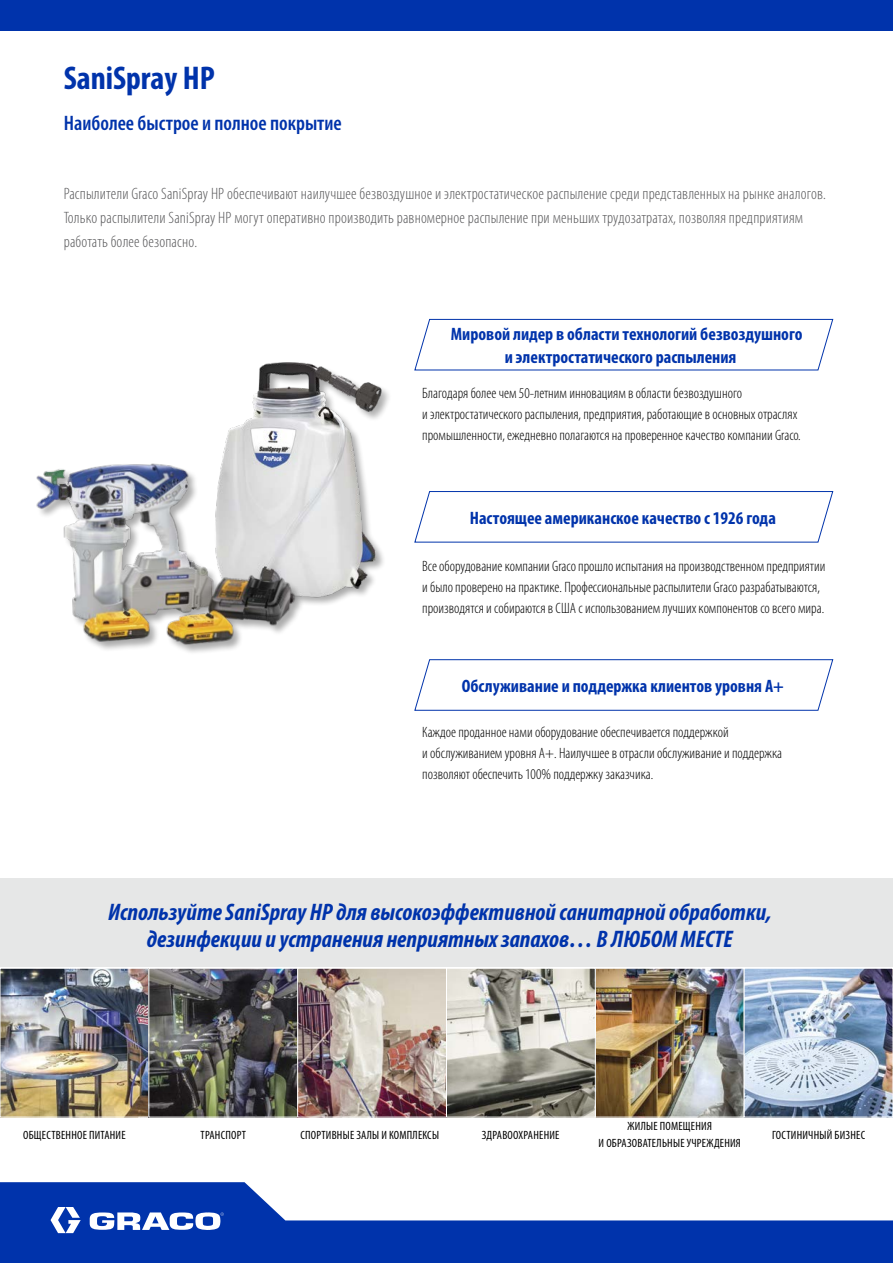
<style>
.page{position:relative;width:893px;height:1263px;background:#fff}
.page>*{position:absolute;margin:0;border:0;box-sizing:border-box;transform-origin:0 0}
.t1{font:700 condensed 33px "Myriad Pro";color:#0033ab}
.t2{font:italic 700 condensed 24px/27px "Myriad Pro";color:#0033ab;text-align:center}
.t3{font:600 condensed 21px "Myriad Pro";color:#0033ab}
.t4{font:700 condensed 18px/22.5px "Myriad Pro";color:#0033ab}
.t5{font:300 condensed 16.5px/24px "Myriad Pro";letter-spacing:.01em;color:#59595b}
.t6{font:300 condensed 15px/21px "Myriad Pro";color:#000}
.t7{font:condensed 12px/16.5px "Myriad Pro";letter-spacing:.02em;color:#000;text-align:center}
</style>
<div class="page">
<svg style="left:0;top:1182px;width:893px;height:81px;fill:#0033ab"></svg>
<svg style="left:51px;top:1207px;width:30px;height:26px"></svg>
<svg style="left:90px;top:1212px;width:134px;height:18px"></svg>
<div style="left:0;top:0;width:893px;height:30px;background:#0033ab"></div>
<img style="left:2px;top:970px;width:889px;height:145px">
<div style="left:595px;top:968px;width:149px;height:149px;border:1px solid #fff"></div>
<div style="left:0;top:968px;width:149px;height:149px;border:1px solid #fff"></div>
<div style="left:744px;top:968px;width:149px;height:149px;border:1px solid #fff"></div>
<div style="left:148px;top:968px;width:150px;height:149px;border:1px solid #fff"></div>
<div style="left:446px;top:968px;width:150px;height:149px;border:1px solid #fff"></div>
<div style="left:297px;top:968px;width:150px;height:149px;border:1px solid #fff"></div>
<img style="left:229px;top:362px;width:186px;height:241px">
<img style="left:36px;top:430px;width:297px;height:223px">
<div style="left:0;top:879px;width:893px;height:88px;background:#e6e7e7"></div>
<svg style="left:414px;top:319px;width:419px;height:51px"></svg>
<svg style="left:414px;top:491px;width:419px;height:52px"></svg>
<svg style="left:414px;top:659px;width:419px;height:52px"></svg>
<h1 class="t1" style="left:64px;top:57px;width:153px">SaniSpray HP</h1>
<h3 class="t3" style="left:64px;top:111px;width:279px">Наиболее быстрое и полное покрытие</h3>
<p class="t5" style="left:64px;top:182px;width:764px">Распылители Graco SaniSpray HP обеспечивают наилучшее безвоздушное и электростатическое распыление среди представленных на рынке аналогов.<br>Только распылители SaniSpray HP могут оперативно производить равномерное распыление при меньших трудозатратах, позволяя предприятиям работать более безопасно.</p>
<p class="t4" style="left:505px;top:323px;width:299px;text-indent:-54px">Мировой лидер в области технологий безвоздушного и электростатического распыления</p>
<p class="t6" style="left:422px;top:383px;width:380px">Благодаря более чем 50-летним инновациям в области безвоздушного<br>и электростатического распыления, предприятия, работающие в основных отраслях промышленности, ежедневно полагаются на проверенное качество компании Graco.</p>
<p class="t4" style="left:470px;top:506px;width:308px">Настоящее американское качество с 1926 года</p>
<p class="t6" style="left:422px;top:555px;width:405px">Все оборудование компании Graco прошло испытания на производственном предприятии и было проверено на практике. Профессиональные распылители Graco разрабатываются, производятся и собираются в США с использованием лучших компонентов со всего мира.</p>
<p class="t4" style="left:462px;top:674px;width:324px">Обслуживание и поддержка клиентов уровня A+</p>
<p class="t6" style="left:422px;top:721px;width:361px">Каждое проданное нами оборудование обеспечивается поддержкой<br>и обслуживанием уровня А+. Наилучшее в отрасли обслуживание и поддержка позволяют обеспечить 100% поддержку заказчика.</p>
<h2 class="t2" style="left:108px;top:897px;width:665px">Используйте SaniSpray HP для высокоэффективной санитарной обработки, дезинфекции и устранения неприятных запахов… В ЛЮБОМ МЕСТЕ</h2>
<p class="t7" style="left:23px;top:1126px;width:104px">ОБЩЕСТВЕННОЕ ПИТАНИЕ</p>
<p class="t7" style="left:201px;top:1126px;width:47px">ТРАНСПОРТ</p>
<p class="t7" style="left:300px;top:1126px;width:140px">СПОРТИВНЫЕ ЗАЛЫ И КОМПЛЕКСЫ</p>
<p class="t7" style="left:482px;top:1126px;width:79px">ЗДРАВООХРАНЕНИЕ</p>
<p class="t7" style="left:599px;top:1118px;width:144px">ЖИЛЫЕ ПОМЕЩЕНИЯ<br>И ОБРАЗОВАТЕЛЬНЫЕ УЧРЕЖДЕНИЯ</p>
<p class="t7" style="left:772px;top:1126px;width:95px">ГОСТИНИЧНЫЙ БИЗНЕС</p>
</div>
